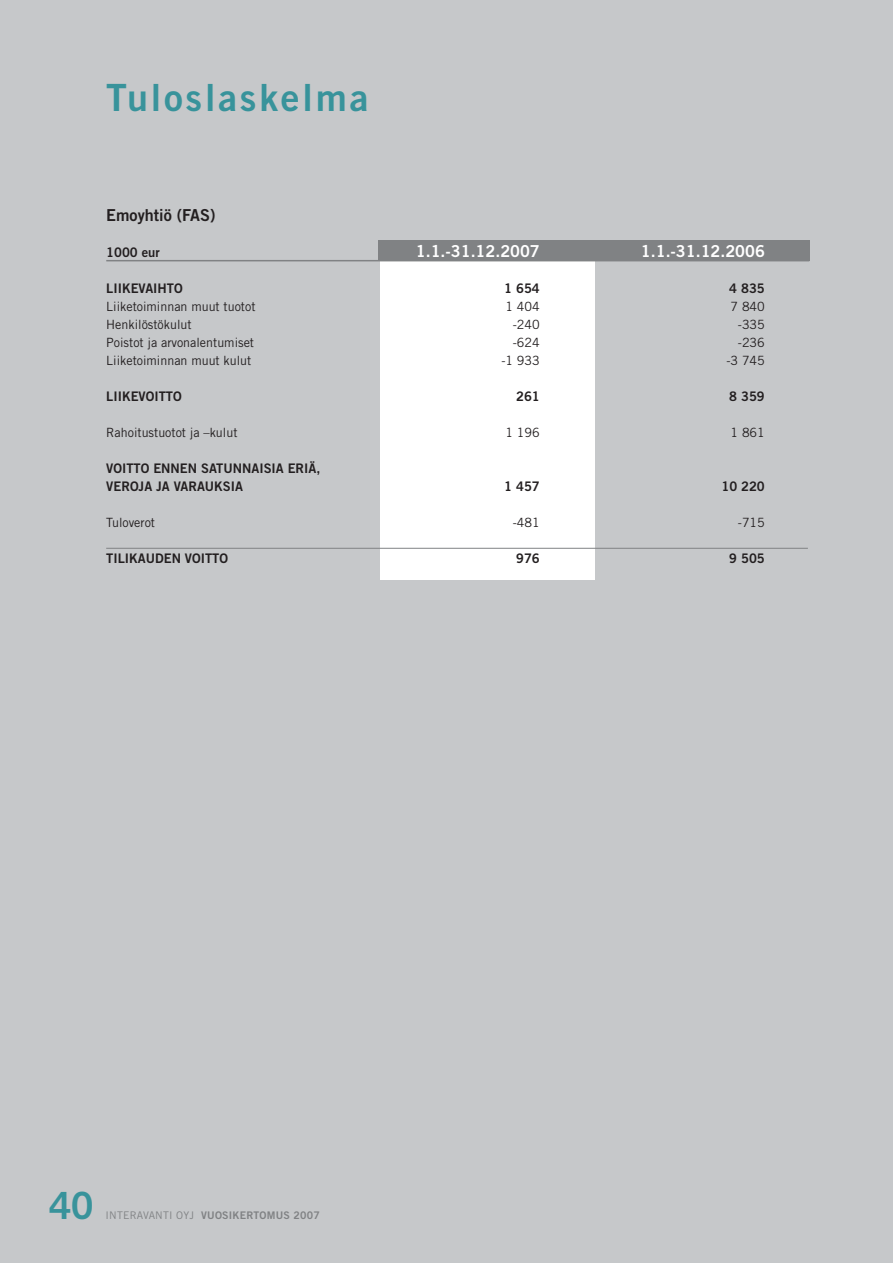
<style>
.page{position:relative;width:893px;height:1263px;background:#c6c8ca}
.page>*{position:absolute;margin:0;border:0;box-sizing:border-box;transform-origin:0 0}
.t1{font:37.5px "Trade Gothic Bold Two";letter-spacing:.075em;color:#38939b}
.t2{font:16.5px "Trade Gothic Bold Two";color:#fff}
.t3{font:16.5px "Trade Gothic Bold Two";color:#231f20}
.t4{font:13.2px/18px "Trade Gothic Bold Two";color:#231f20}
.t5{font:12.75px "Trade Gothic";color:#231f20}
.t6{font:10.5px "Trade Gothic Bold Two";letter-spacing:.02em;color:#808284}
.s1{font-family:"Trade Gothic"}
</style>
<div class="page">
<div style="left:380px;top:240px;width:215px;height:340px;background:#fff"></div>
<hr style="left:106px;top:260px;width:703px;height:1px;background:#808284">
<hr style="left:106px;top:548px;width:702px;height:1px;background:#808284">
<div style="left:378px;top:240px;width:431px;height:21px;background:#808284"></div>
<h1 class="t1" style="left:106px;top:84px;width:264px">Tuloslaskelma</h1>
<p class="t3" style="left:106px;top:209px;width:111px">Emoyhtiö (FAS)</p>
<p class="t4" style="left:106px;top:244px;width:55px">1000 eur</p>
<p class="t2" style="left:416px;top:245px;width:125px">1.1.-31.12.2007</p>
<p class="t2" style="left:641px;top:245px;width:125px">1.1.-31.12.2006</p>
<p class="t4" style="left:106px;top:280px;width:78px">LIIKEVAIHTO</p>
<p class="t4" style="left:504px;top:280px;width:37px">1 654</p>
<p class="t4" style="left:729px;top:280px;width:37px">4 835</p>
<p class="t5" style="left:106px;top:301px;width:151px">Liiketoiminnan muut tuotot</p>
<p class="t5" style="left:505px;top:301px;width:36px">1 404</p>
<p class="t5" style="left:730px;top:301px;width:36px">7 840</p>
<p class="t5" style="left:106px;top:319px;width:87px">Henkilöstökulut</p>
<p class="t5" style="left:513px;top:319px;width:29px">-240</p>
<p class="t5" style="left:738px;top:319px;width:29px">-335</p>
<p class="t5" style="left:106px;top:337px;width:149px">Poistot ja arvonalentumiset</p>
<p class="t5" style="left:513px;top:337px;width:29px">-624</p>
<p class="t5" style="left:738px;top:337px;width:29px">-236</p>
<p class="t5" style="left:106px;top:355px;width:147px">Liiketoiminnan muut kulut</p>
<p class="t5" style="left:501px;top:355px;width:40px">-1 933</p>
<p class="t5" style="left:726px;top:355px;width:40px">-3 745</p>
<p class="t4" style="left:106px;top:388px;width:77px">LIIKEVOITTO</p>
<p class="t4" style="left:516px;top:388px;width:25px">261</p>
<p class="t4" style="left:729px;top:388px;width:37px">8 359</p>
<p class="t5" style="left:106px;top:427px;width:133px">Rahoitustuotot ja –kulut</p>
<p class="t5" style="left:505px;top:427px;width:36px">1 196</p>
<p class="t5" style="left:730px;top:427px;width:36px">1 861</p>
<p class="t4" style="left:106px;top:460px;width:216px">VOITTO ENNEN SATUNNAISIA ERIÄ,<br>VEROJA JA VARAUKSIA</p>
<p class="t4" style="left:504px;top:478px;width:37px">1 457</p>
<p class="t4" style="left:721px;top:478px;width:45px">10 220</p>
<p class="t5" style="left:106px;top:517px;width:50px">Tuloverot</p>
<p class="t5" style="left:513px;top:517px;width:29px">-481</p>
<p class="t5" style="left:738px;top:517px;width:29px">-715</p>
<p class="t4" style="left:106px;top:550px;width:123px">TILIKAUDEN VOITTO</p>
<p class="t4" style="left:516px;top:550px;width:25px">976</p>
<p class="t4" style="left:729px;top:550px;width:37px">9 505</p>
<h1 class="t1" style="left:48px;top:1193px;width:47px">40</h1>
<p class="t6" style="left:106px;top:1212px;width:215px"><span class="s1">INTERAVANTI OYJ</span> VUOSIKERTOMUS 2007</p>
</div>
